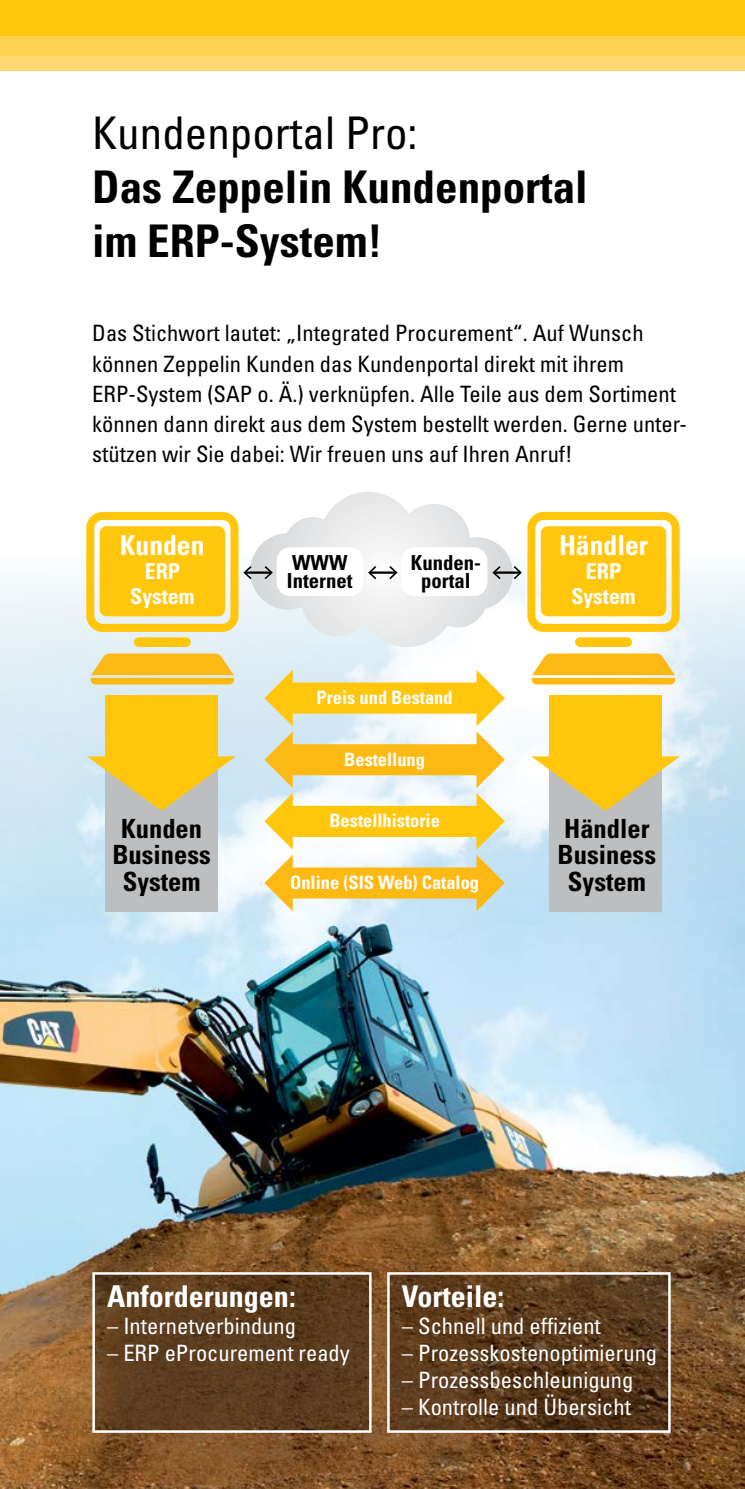
<style>
.page{position:relative;width:745px;height:1489px;background:#fff}
.page>*{position:absolute;margin:0;border:0;box-sizing:border-box;transform-origin:0 0}
.t1{font:700 condensed 45px/54px "Univers";color:#000}
.t2{font:condensed 45px "Univers";color:#000}
.t3{font:700 condensed 30px "Univers";color:#fff}
.t4{font:700 condensed 27.5px "Univers";color:#fff}
.t5{font:700 condensed 26.5px/26.5px "Univers";color:#000;text-align:center}
.t6{font:condensed 22.5px/30px "Univers";color:#000}
.t7{font:condensed 22.5px "Univers";color:#fff}
.t8{font:700 condensed 21.75px/24.2px "Univers";color:#fff;text-align:center}
.t9{font:700 condensed 20.75px/18.5px "Univers";color:#000}
.t10{font:700 condensed 18.5px "Univers";color:#fff}
</style>
<div class="page">
<img style="left:0;top:553px;width:744px;height:935px">
<div style="left:250px;top:533px;width:76px;height:76px;background:#d9dadc;border-radius:38px"></div>
<div style="left:283px;top:517px;width:59px;height:58px;background:#e1e2e3;border-radius:29px"></div>
<div style="left:428px;top:569px;width:58px;height:58px;background:#e1e2e3;border-radius:29px"></div>
<div style="left:319px;top:491px;width:97px;height:97px;background:#ececed;border-radius:48px"></div>
<div style="left:358px;top:550px;width:97px;height:97px;background:linear-gradient(to right,#f5f6f6,#e4e5e6);border-radius:48px"></div>
<div style="left:397px;top:504px;width:72px;height:72px;background:#e8e9ea;border-radius:36px"></div>
<div style="left:301px;top:564px;width:73px;height:72px;background:#e9eaea;border-radius:36px"></div>
<div style="left:440px;top:537px;width:72px;height:72px;background:#dcddde;border-radius:36px"></div>
<div style="left:276px;top:547px;width:87px;height:49px;background:#fff;border-radius:13px"></div>
<div style="left:401px;top:547px;width:86px;height:49px;background:#fff;border-radius:13px"></div>
<div style="left:105px;top:751px;width:113px;height:160px;background:#bcbec0"></div>
<div style="left:549px;top:751px;width:112px;height:160px;background:#bcbec0"></div>
<div style="left:289px;top:682px;width:191px;height:31px;background:#ffc60b"></div>
<div style="left:134px;top:637px;width:57px;height:10px;background:#ffc60b;border-radius:5px"></div>
<svg style="left:90px;top:653px;width:144px;height:31px"></svg>
<svg style="left:527px;top:512px;width:152px;height:120px"></svg>
<div style="left:540px;top:526px;width:125px;height:90px;background:#ffc60b;border-radius:7px"></div>
<div style="left:574px;top:637px;width:57px;height:10px;background:#ffc60b;border-radius:5px"></div>
<svg style="left:531px;top:653px;width:143px;height:31px"></svg>
<div style="left:289px;top:744px;width:191px;height:31px;background:#fdb913"></div>
<div style="left:289px;top:805px;width:191px;height:31px;background:#ffc60b"></div>
<div style="left:289px;top:867px;width:191px;height:31px;background:#fdb913"></div>
<svg style="left:264px;top:669px;width:28px;height:242px"></svg>
<svg style="left:476px;top:669px;width:28px;height:242px"></svg>
<div style="left:105px;top:695px;width:113px;height:70px;background:#ffc60b"></div>
<svg style="left:87px;top:756px;width:149px;height:54px"></svg>
<div style="left:549px;top:695px;width:112px;height:70px;background:#ffc60b"></div>
<svg style="left:531px;top:756px;width:148px;height:54px"></svg>
<hr style="left:245px;top:571px;width:26px;height:2px;background:#000">
<svg style="left:264px;top:566px;width:8px;height:13px"></svg>
<svg style="left:86px;top:512px;width:165px;height:120px"></svg>
<hr style="left:369px;top:571px;width:26px;height:2px;background:#000">
<svg style="left:389px;top:566px;width:8px;height:13px"></svg>
<svg style="left:368px;top:566px;width:8px;height:13px"></svg>
<hr style="left:494px;top:571px;width:25px;height:2px;background:#000">
<svg style="left:513px;top:566px;width:8px;height:13px"></svg>
<svg style="left:492px;top:566px;width:8px;height:13px"></svg>
<div style="left:0;top:35px;width:744px;height:22px;background:#ffcf4f"></div>
<div style="left:0;top:0;width:744px;height:35px;background:#ffc60b"></div>
<div style="left:0;top:57px;width:744px;height:14px;background:#ffd773"></div>
<svg style="left:390px;top:1275px;width:277px;height:154px"></svg>
<div style="left:387px;top:1272px;width:283px;height:160px;border:2px solid #fff"></div>
<svg style="left:95px;top:1275px;width:273px;height:154px;fill:#5d3d1f"></svg>
<div style="left:92px;top:1272px;width:279px;height:160px;border:2px solid #fff"></div>
<h1 class="t2" style="left:92px;top:105px;width:326px">Kundenportal Pro:</h1>
<h1 class="t1" style="left:92px;top:160px;width:497px">Das Zeppelin Kundenportal im ERP-System!</h1>
<p class="t6" style="left:92px;top:318px;width:596px">Das Stichwort lautet: „Integrated Procurement“. Auf Wunsch können Zeppelin Kunden das Kundenportal direkt mit ihrem ERP-System (SAP o. Ä.) verknüpfen. Alle Teile aus dem Sortiment können dann direkt aus dem System bestellt werden. Gerne unter&shy;stützen wir Sie dabei: Wir freuen uns auf Ihren Anruf!</p>
<p class="t4" style="left:120px;top:528px;width:86px">Kunden</p>
<p class="t8" style="left:130px;top:559px;width:66px">ERP<br>System</p>
<p class="t5" style="left:112px;top:815px;width:100px">Kunden<br>Business<br>System</p>
<p class="t9" style="left:287px;top:553px;width:67px">WWW<br>Internet</p>
<p class="t9" style="left:410px;top:553px;width:72px;text-align:center">Kunden&shy;portal</p>
<p class="t10" style="left:316px;top:686px;width:137px">Preis und Bestand</p>
<p class="t10" style="left:344px;top:748px;width:82px">Bestellung</p>
<p class="t10" style="left:329px;top:809px;width:112px">Bestellhistorie</p>
<p class="t10" style="left:290px;top:871px;width:190px">Online (SIS Web) Catalog</p>
<p class="t4" style="left:558px;top:528px;width:90px">Händler</p>
<p class="t8" style="left:571px;top:559px;width:66px">ERP<br>System</p>
<p class="t5" style="left:557px;top:815px;width:100px">Händler<br>Business<br>System</p>
<h2 class="t3" style="left:107px;top:1277px;width:190px">Anforderungen:</h2>
<p class="t7" style="left:107px;top:1311px;width:190px">– Internetverbindung</p>
<p class="t7" style="left:107px;top:1338px;width:244px">– ERP eProcurement ready</p>
<h2 class="t3" style="left:401px;top:1277px;width:104px">Vorteile:</h2>
<p class="t7" style="left:401px;top:1311px;width:200px">– Schnell und effizient</p>
<p class="t7" style="left:401px;top:1338px;width:256px">– Prozesskostenoptimierung</p>
<p class="t7" style="left:401px;top:1365px;width:233px">– Prozessbeschleunigung</p>
<p class="t7" style="left:401px;top:1392px;width:230px">– Kontrolle und Übersicht</p>
</div>
